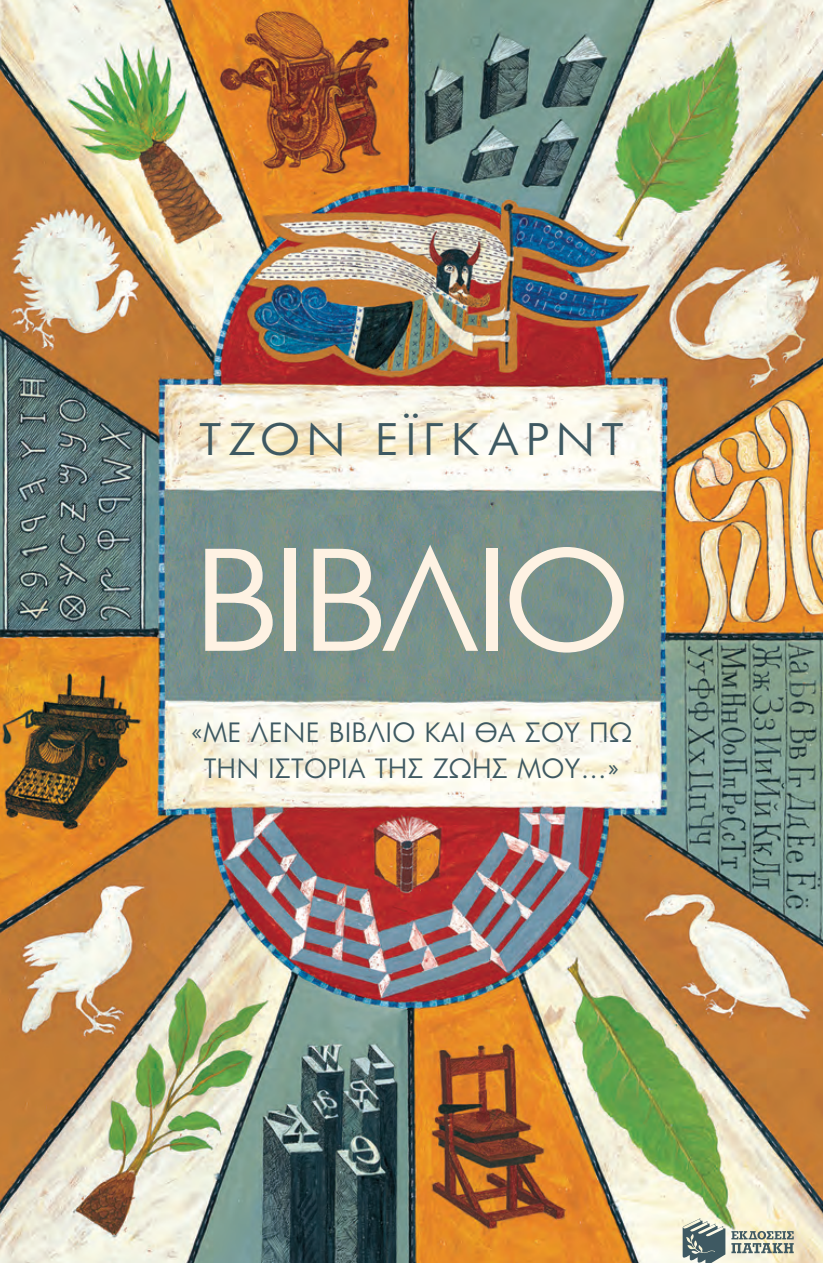
<style>
.page{position:relative;width:823px;height:1263px;background:#fff}
.page>*{position:absolute;margin:0;border:0;box-sizing:border-box;transform-origin:0 0}
.t1{font:135.45px "PF Futura Neu";letter-spacing:-.03em;color:#fef2e3;scale:1.06 1}
.t2{font:42.3px "PF Futura Neu";letter-spacing:.16em;color:#3e5962;scale:1.06 1}
.t3{font:25.88px/36px "PF Futura Neu";letter-spacing:.03em;color:#3e5962}
</style>
<div class="page">
<img style="left:0;top:0;width:823px;height:1263px">
<svg style="left:731px;top:1231px;width:62px;height:22px"></svg>
<svg style="left:682px;top:1218px;width:43px;height:45px;background:#81928f"></svg>
<h2 class="t2" style="left:200px;top:412px;width:400px">Τζον Έιγκαρντ</h2>
<h1 class="t1" style="left:194px;top:513px;width:402px">ΒΙΒΛΙΟ</h1>
<p class="t3" style="left:191px;top:714px;width:95px">«ΜΕ ΛΕΝΕ</p>
<p class="t3" style="left:204px;top:714px;width:429px;text-indent:125px">ΒΙΒΛΙΟ ΚΑΙ ΘΑ ΣΟΥ ΠΩ<br>ΤΗΝ ΙΣΤΟΡΙΑ ΤΗΣ ΖΩΗΣ ΜΟΥ…»</p>
</div>
